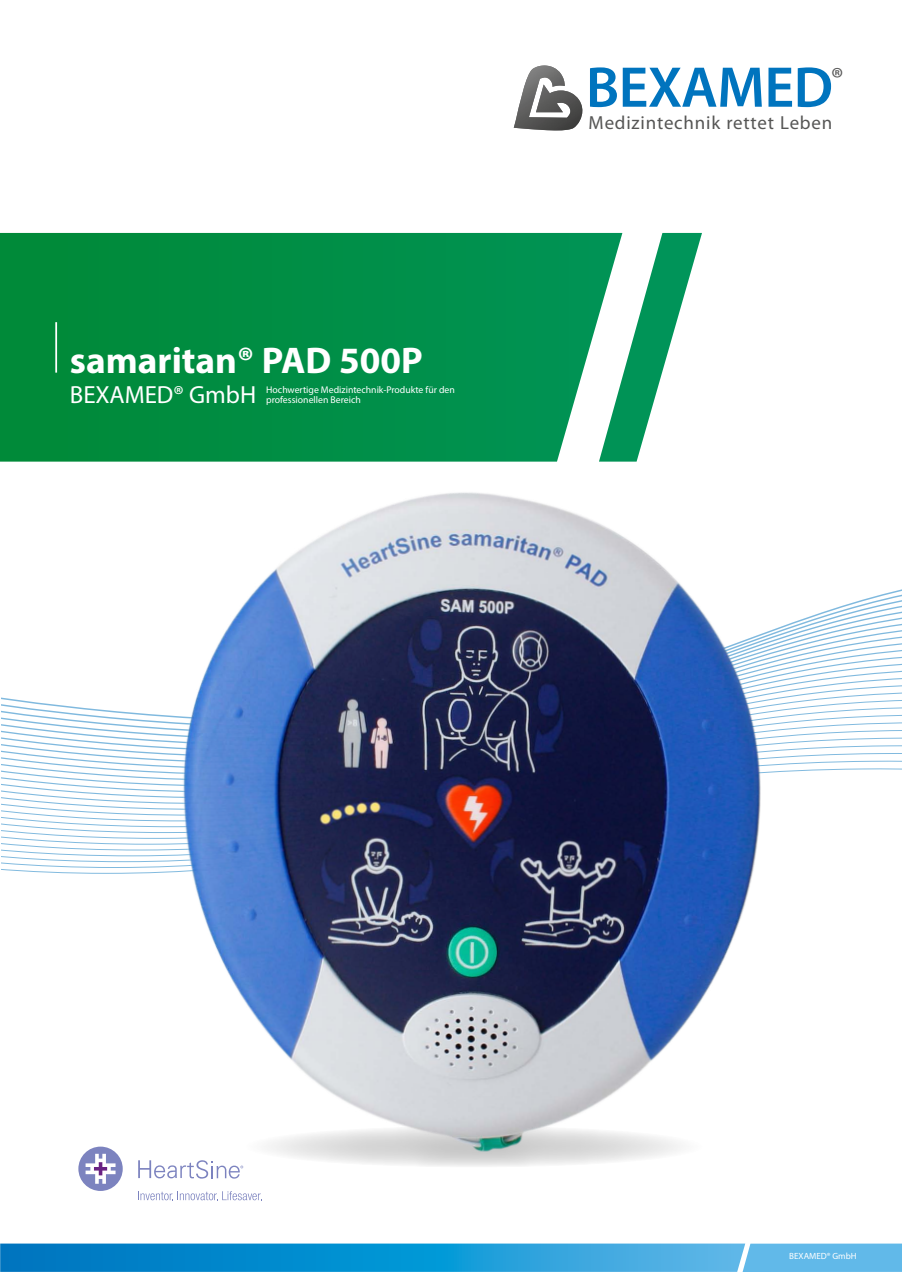
<style>
.page{position:relative;width:902px;height:1272px;background:#fff}
.page>*{position:absolute;margin:0;border:0;box-sizing:border-box;transform-origin:0 0}
.t1{font:600 57.9px "Myriad Pro";letter-spacing:-.01em;color:#0074be}
.t2{font:700 37.2px "Myriad Pro";color:#fff}
.t3{font:24.9px "Myriad Pro";color:#fff}
.t4{font:18.9px "Myriad Pro";letter-spacing:.04em;color:#565655}
.t5{font:9.75px/10.6px "Myriad Pro";color:#fff}
.t6{font:9px "Myriad Pro";color:#fff}
</style>
<div class="page">
<svg style="left:0;top:233px;width:702px;height:228px;background:#199958"></svg>
<svg style="left:1px;top:765px;width:900px;height:108px"></svg>
<img style="left:83px;top:442px;width:790px;height:724px">
<hr style="left:55px;top:322px;width:2px;height:50px;background:#fff">
<svg style="left:544px;top:107px;width:39px;height:24px"></svg>
<img style="left:513px;top:65px;width:69px;height:65px">
<div style="left:68px;top:1138px;width:203px;height:68px;background:#fff"></div>
<div style="left:78px;top:1146px;width:45px;height:44px;background:#7c83bf;border-radius:50%"></div>
<svg style="left:86px;top:1153px;width:29px;height:30px"></svg>
<svg style="left:138px;top:1160px;width:105px;height:18px"></svg>
<svg style="left:138px;top:1191px;width:123px;height:9px"></svg>
<svg style="left:0;top:1243px;width:901px;height:29px;background:#2a9dd8"></svg>
<h2 class="t2" style="left:70px;top:336px;width:354px">samaritan® PAD 500P</h2>
<h3 class="t3" style="left:70px;top:379px;width:188px">BEXAMED® GmbH</h3>
<p class="t5" style="left:266px;top:384px;width:190px">Hochwertige Medizintechnik-Produkte für den professionellen Bereich</p>
<h1 class="t1" style="left:585px;top:50px;width:259px">BEXAMED<sup>®</sup></h1>
<h3 class="t4" style="left:588px;top:110px;width:245px">Medizintechnik rettet Leben</h3>
<p class="t6" style="left:789px;top:1250px;width:69px">BEXAMED® GmbH</p>
</div>
